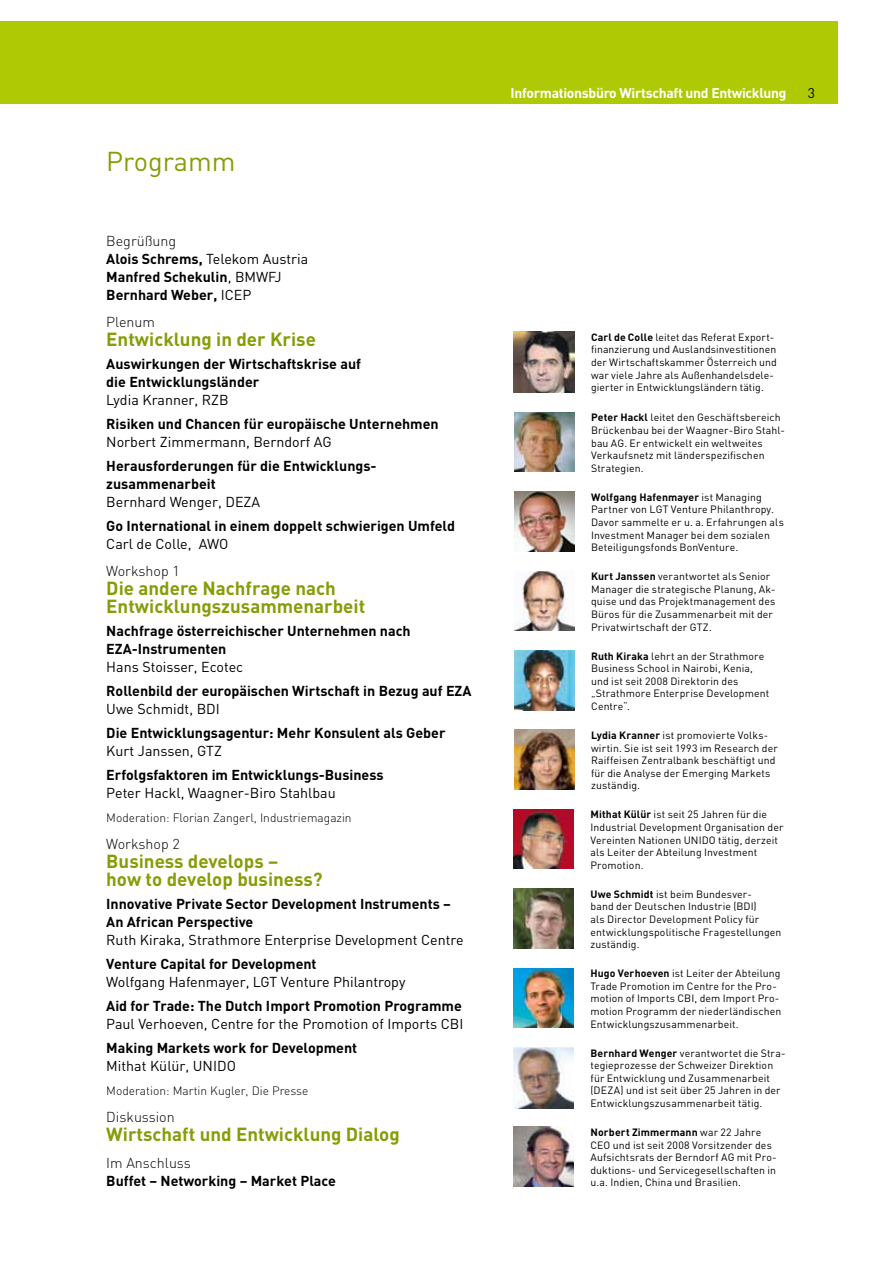
<style>
.page{position:relative;width:893px;height:1263px;background:#fff}
.page>*{position:absolute;margin:0;border:0;box-sizing:border-box;transform-origin:0 0}
.t1{font:27px "DIN";color:#879d07}
.t2{font:700 18.75px/18px "DIN";color:#879d07}
.t3{font:700 14.25px/18px "DIN";color:#000}
.t4{font:14.25px "DIN";color:#000}
.t5{font:300 14.25px "DIN";color:#000}
.t6{font:700 13.8px "DIN";letter-spacing:-.02em;color:#fff}
.t7{font:13.8px "DIN";color:#000}
.t8{font:300 12px "DIN";color:#000}
.t9{font:10.5px/12.6px "DIN";letter-spacing:.01em;color:#000}
.s1{font-weight:300}
.s2{font-weight:400}
.s3{font-weight:700}
</style>
<div class="page">
<div style="left:0;top:21px;width:838px;height:83px;background:#afca05"></div>
<img style="left:514px;top:412px;width:60px;height:60px">
<img style="left:514px;top:492px;width:60px;height:59px">
<img style="left:513px;top:332px;width:61px;height:60px">
<img style="left:514px;top:650px;width:60px;height:60px">
<img style="left:514px;top:730px;width:60px;height:59px">
<img style="left:514px;top:809px;width:59px;height:60px">
<img style="left:514px;top:889px;width:59px;height:59px">
<img style="left:514px;top:968px;width:59px;height:60px">
<img style="left:514px;top:1047px;width:59px;height:61px">
<img style="left:514px;top:571px;width:60px;height:60px">
<img style="left:514px;top:1127px;width:59px;height:59px">
<h1 class="t1" style="left:106px;top:144px;width:131px">Programm</h1>
<h3 class="t3" style="left:106px;top:231px;width:204px"><span class="s1">Begrüßung<br></span>Alois Schrems, <span class="s2">Telekom Austria<br></span>Manfred Schekulin<span class="s2">, BMWFJ<br></span>Bernhard Weber, <span class="s2">ICEP</span></h3>
<h3 class="t5" style="left:106px;top:313px;width:50px">Plenum</h3>
<h2 class="t2" style="left:106px;top:330px;width:211px">Entwicklung in der Krise</h2>
<h3 class="t3" style="left:106px;top:354px;width:256px">Auswirkungen der Wirtschaftskrise auf die Entwicklungsländer</h3>
<h3 class="t4" style="left:106px;top:391px;width:124px">Lydia Kranner, RZB</h3>
<h3 class="t3" style="left:106px;top:414px;width:334px">Risiken und Chancen für europäische Unternehmen</h3>
<h3 class="t4" style="left:106px;top:433px;width:227px">Norbert Zimmermann, Berndorf AG</h3>
<h3 class="t3" style="left:106px;top:456px;width:272px">Herausforderungen für die Entwicklungs&shy;zusammenarbeit</h3>
<h3 class="t4" style="left:106px;top:493px;width:155px">Bernhard Wenger, DEZA</h3>
<h3 class="t3" style="left:106px;top:516px;width:350px">Go International in einem doppelt schwierigen Umfeld</h3>
<h3 class="t4" style="left:106px;top:535px;width:124px">Carl de Colle, AWO</h3>
<h3 class="t5" style="left:106px;top:562px;width:75px">Workshop 1</h3>
<h2 class="t2" style="left:106px;top:579px;width:260px">Die andere Nachfrage nach<br>Entwicklungszusammenarbeit</h2>
<h3 class="t3" style="left:106px;top:621px;width:306px">Nachfrage österreichischer Unternehmen nach<br>EZA-Instrumenten</h3>
<h3 class="t4" style="left:106px;top:658px;width:138px">Hans Stoisser, Ecotec</h3>
<h3 class="t3" style="left:106px;top:681px;width:367px">Rollenbild der europäischen Wirtschaft in Bezug auf EZA</h3>
<h3 class="t4" style="left:106px;top:700px;width:115px">Uwe Schmidt, BDI</h3>
<h3 class="t3" style="left:106px;top:723px;width:341px">Die Entwicklungsagentur: Mehr Konsulent als Geber</h3>
<h3 class="t4" style="left:106px;top:742px;width:117px">Kurt Janssen, GTZ</h3>
<h3 class="t3" style="left:106px;top:765px;width:279px">Erfolgsfaktoren im Entwicklungs-Business</h3>
<h3 class="t4" style="left:106px;top:784px;width:231px">Peter Hackl, Waagner-Biro Stahlbau</h3>
<p class="t8" style="left:106px;top:810px;width:247px">Moderation: Florian Zangerl, Industriemagazin</p>
<h3 class="t5" style="left:106px;top:835px;width:75px">Workshop 2</h3>
<h2 class="t2" style="left:106px;top:852px;width:218px">Business develops –<br>how to develop business?</h2>
<h3 class="t3" style="left:106px;top:894px;width:346px">Innovative Private Sector Development Instruments –<br>An African Perspective</h3>
<h3 class="t4" style="left:106px;top:931px;width:359px">Ruth Kiraka, Strathmore Enterprise Development Centre</h3>
<h3 class="t3" style="left:106px;top:954px;width:212px">Venture Capital for Development</h3>
<h3 class="t4" style="left:106px;top:973px;width:301px">Wolfgang Hafenmayer, LGT Venture Philantropy</h3>
<h3 class="t3" style="left:106px;top:996px;width:357px">Aid for Trade: The Dutch Import Promotion Programme</h3>
<h3 class="t4" style="left:106px;top:1015px;width:359px">Paul Verhoeven, Centre for the Promotion of Imports CBI</h3>
<h3 class="t3" style="left:106px;top:1038px;width:252px">Making Markets work for Development</h3>
<h3 class="t4" style="left:106px;top:1057px;width:131px">Mithat Külür, UNIDO</h3>
<p class="t8" style="left:106px;top:1083px;width:204px">Moderation: Martin Kugler, Die Presse</p>
<h3 class="t5" style="left:106px;top:1108px;width:70px">Diskussion</h3>
<h2 class="t2" style="left:106px;top:1125px;width:295px">Wirtschaft und Entwicklung Dialog</h2>
<h3 class="t5" style="left:106px;top:1154px;width:86px">Im Anschluss</h3>
<h3 class="t3" style="left:106px;top:1172px;width:231px">Buffet – Networking – Market Place</h3>
<h3 class="t6" style="left:511px;top:84px;width:278px">Informationsbüro Wirtschaft und Entwicklung</h3>
<h3 class="t7" style="left:808px;top:84px;width:9px">3</h3>
<p class="t9" style="left:591px;top:330px;width:187px"><span class="s3">Carl de Colle</span> leitet das Referat Export&shy;finanzierung und Auslandsinvestitionen der Wirtschaftskammer Österreich und war viele Jahre als Außenhandelsdele&shy;gierter in Entwicklungsländern tätig.</p>
<p class="t9" style="left:591px;top:411px;width:195px"><span class="s3">Peter Hackl</span> leitet den Geschäftsbereich Brückenbau bei der Waagner-Biro Stahl&shy;bau AG. Er entwickelt ein weltweites Verkaufsnetz mit länderspezifischen Strategien.</p>
<p class="t9" style="left:591px;top:490px;width:194px"><span class="s3">Wolfgang Hafenmayer</span> ist Managing Partner von LGT Venture Philanthropy.<br>Davor sammelte er u. a. Erfahrungen als Investment Manager bei dem sozialen Beteiligungsfonds BonVenture.</p>
<p class="t9" style="left:591px;top:570px;width:186px"><span class="s3">Kurt Janssen</span> verantwortet als Senior Manager die strategische Planung, Ak&shy;quise und das Projektmanagement des Büros für die Zusammenarbeit mit der Privatwirtschaft der GTZ.</p>
<p class="t9" style="left:591px;top:649px;width:180px"><span class="s3">Ruth Kiraka</span> lehrt an der Strathmore<br>Business School in Nairobi, Kenia, und ist seit 2008 Direktorin des „Strathmore Enterprise Development<br>Centre“.</p>
<p class="t9" style="left:591px;top:729px;width:188px"><span class="s3">Lydia Kranner</span> ist promovierte Volks&shy;wirtin. Sie ist seit 1993 im Research der Raiffeisen Zentralbank beschäftigt und für die Analyse der Emerging Markets zuständig.</p>
<p class="t9" style="left:590px;top:808px;width:195px"><span class="s3">Mithat Külür</span> ist seit 25 Jahren für die Industrial Development Organisation der Vereinten Nationen UNIDO tätig, derzeit als Leiter der Abteilung Investment Promotion.</p>
<p class="t9" style="left:590px;top:887px;width:193px"><span class="s3">Uwe Schmidt</span> ist beim Bundesver-<br>band der Deutschen Industrie (BDI)<br>als Director Development Policy für entwicklungspolitische Fragestellungen zuständig.</p>
<p class="t9" style="left:590px;top:967px;width:192px"><span class="s3">Hugo Verhoeven</span> ist Leiter der Abteilung Trade Promotion im Centre for the Pro&shy;motion of Imports CBI, dem Import Pro&shy;motion Programm der niederländischen Entwicklungszusammenarbeit.</p>
<p class="t9" style="left:590px;top:1046px;width:197px"><span class="s3">Bernhard Wenger</span> verantwortet die Stra&shy;tegieprozesse der Schweizer Direktion für Entwicklung und Zusammenarbeit (DEZA) und ist seit über 25 Jahren in der Entwicklungszusammenarbeit tätig.</p>
<p class="t9" style="left:590px;top:1126px;width:188px"><span class="s3">Norbert Zimmermann</span> war 22 Jahre CEO und ist seit 2008 Vorsitzender des Aufsichtsrats der Berndorf AG mit Pro&shy;duktions- und Servicegesellschaften in u.a. Indien, China und Brasilien.</p>
</div>
